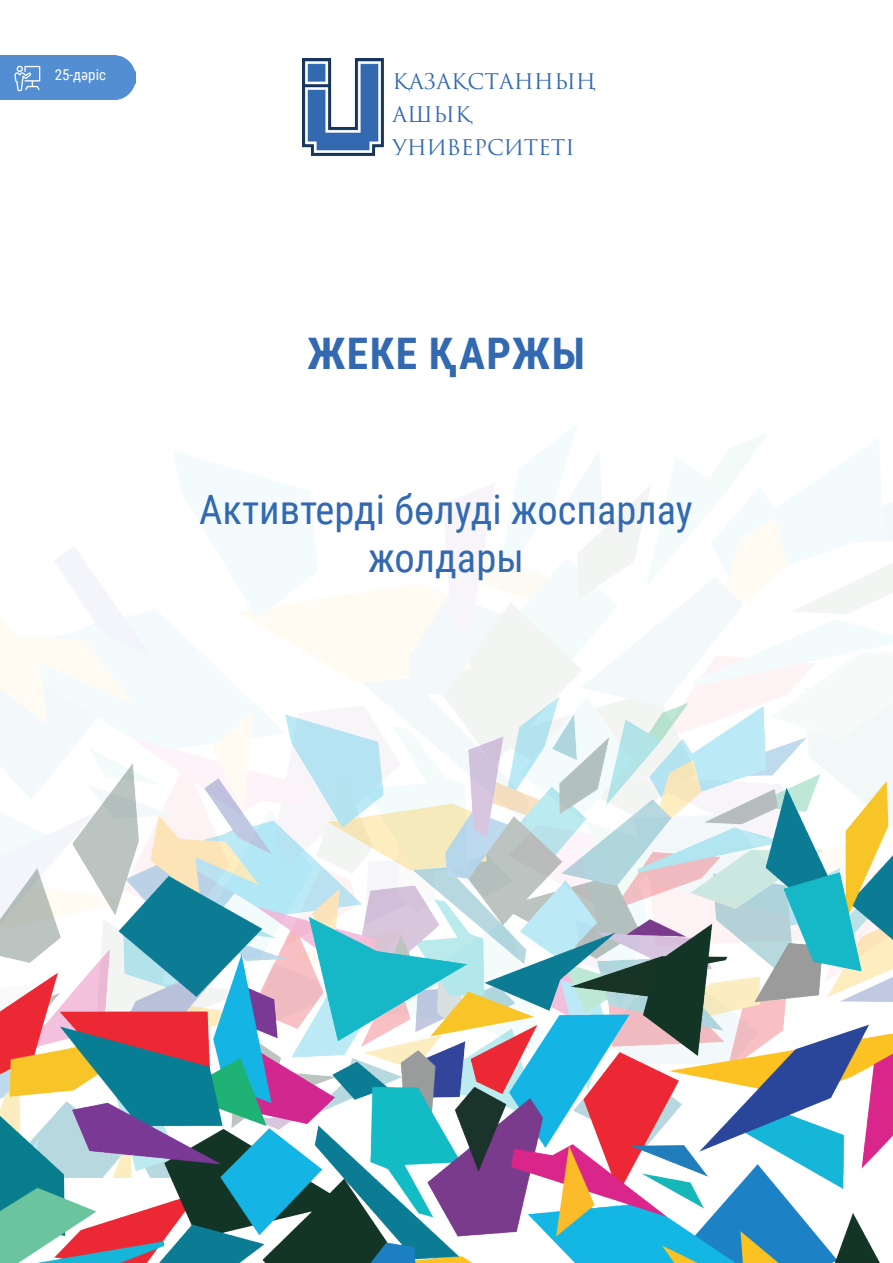
<style>
.page{position:relative;width:893px;height:1263px;background:#fff}
.page>*{position:absolute;margin:0;border:0;box-sizing:border-box;transform-origin:0 0}
.t1{font:700 43.5px "Roboto Condensed";letter-spacing:.035em;color:#3269b1}
.t2{font:40.5px/48.6px "Roboto Condensed";color:#3269b1;text-align:center}
.t3{font:21px "Trajan Pro 3";color:#3269b1}
.t4{font:15px "Roboto Condensed";color:#fff}
</style>
<div class="page">
<img style="left:0;top:425px;width:893px;height:638px">
<img style="left:302px;top:58px;width:82px;height:98px">
<img style="left:0;top:696px;width:892px;height:33px">
<img style="left:0;top:729px;width:892px;height:534px">
<div style="left:0;top:55px;width:136px;height:45px;background:#538dd2"></div>
<svg style="left:14px;top:66px;width:26px;height:25px"></svg>
<p class="t4" style="left:55px;top:64px;width:53px">25-дәріс</p>
<p class="t3" style="left:393px;top:67px;width:205px">ҚАЗАҚСТАННЫҢ</p>
<p class="t3" style="left:393px;top:100px;width:81px">АШЫҚ</p>
<p class="t3" style="left:393px;top:133px;width:184px">УНИВЕРСИТЕТІ</p>
<p class="t1" style="left:307px;top:323px;width:279px">ЖЕКЕ ҚАРЖЫ</p>
<p class="t2" style="left:199px;top:483px;width:495px">Активтерді бөлуді жоспарлау жолдары</p>
</div>
